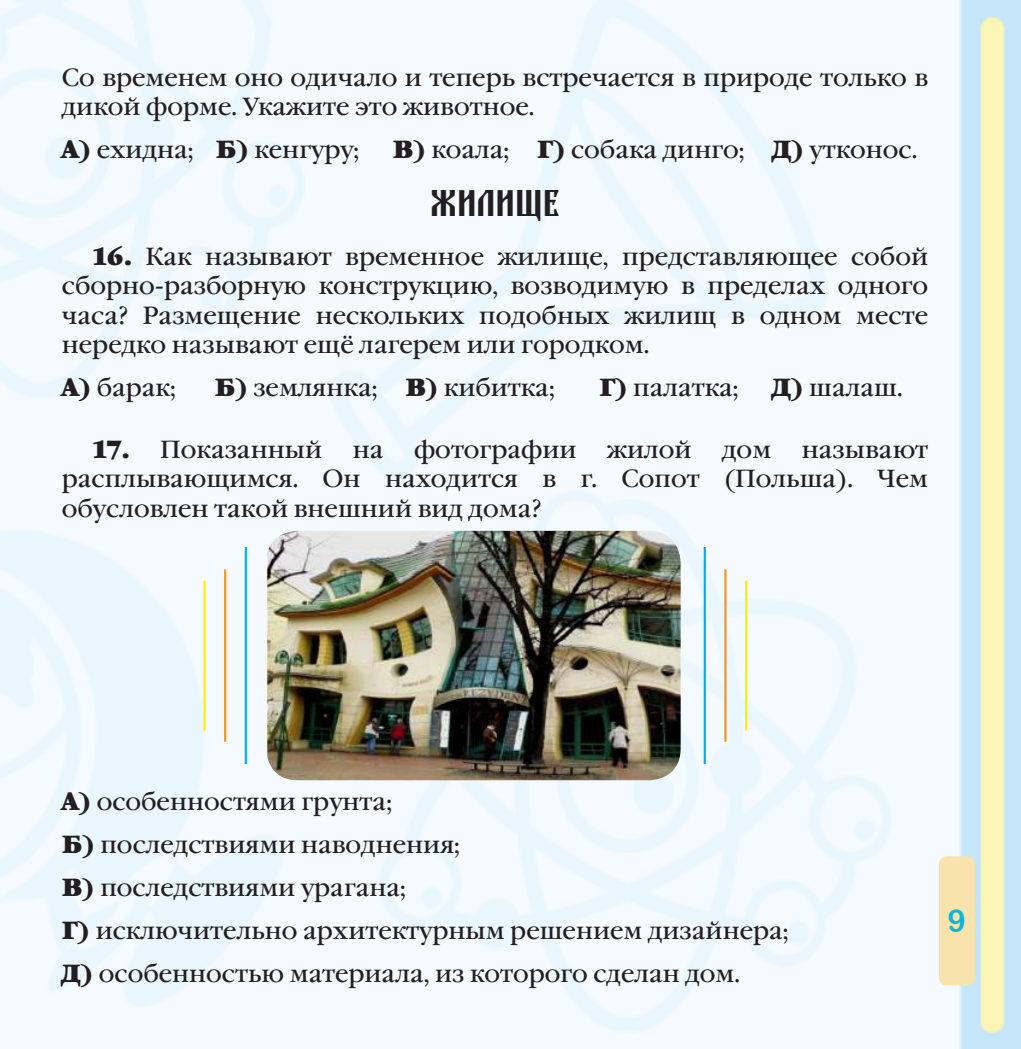
<style>
.page{position:relative;width:1021px;height:1049px;background:#fff}
.page>*{position:absolute;margin:0;border:0;box-sizing:border-box;transform-origin:0 0}
.t1{font:31.5px "BLAGOVEST";color:#231f20}
.t2{font:31.5px "Arial Rounded MT Bold";color:#0db5d9}
.t3{font:24.75px/29.5px "Garamond Book C";color:#231f20}
.s1{font-weight:700}
</style>
<div class="page">
<img style="left:0;top:0;width:1020px;height:1049px">
<img style="left:266px;top:531px;width:414px;height:249px">
<div style="left:939px;top:856px;width:35px;height:129px;background:#f7e3ab;border-radius:8px"></div>
<hr style="left:703px;top:547px;width:3px;height:217px;background:#00aeef">
<hr style="left:724px;top:569px;width:2px;height:173px;background:#f7931d">
<hr style="left:745px;top:580px;width:2px;height:150px;background:#fff101">
<hr style="left:245px;top:547px;width:2px;height:217px;background:#00aeef">
<hr style="left:224px;top:569px;width:2px;height:173px;background:#f7931d">
<hr style="left:203px;top:580px;width:3px;height:150px;background:#fff101">
<p class="t3" style="left:62px;top:63px;width:867px">Со временем оно одичало и теперь встречается в природе только в дикой форме. Укажите это животное.</p>
<p class="t3" style="left:62px;top:136px;width:299px"><span class="s1">А)</span> ехидна; <span class="s1">Б)</span> кенгуру;</p>
<p class="t3" style="left:393px;top:136px;width:526px"><span class="s1">В)</span> коала; <span class="s1">Г)</span> собака динго; <span class="s1">Д)</span> утконос.</p>
<p class="t1" style="left:430px;top:181px;width:132px">Жилище</p>
<p class="t3" style="left:62px;top:242px;width:867px;text-align:justify;text-indent:31px"><span class="s1">16.</span> Как называют временное жилище, представляющее собой сборно-разборную конструкцию, возводимую в пределах одного часа? Размещение нескольких подобных жилищ в одном месте нередко называют ещё лагерем или городком.</p>
<p class="t3" style="left:62px;top:374px;width:115px"><span class="s1">А)</span> барак;</p>
<p class="t3" style="left:215px;top:374px;width:341px"><span class="s1">Б)</span> землянка; <span class="s1">В)</span> кибитка;</p>
<p class="t3" style="left:599px;top:374px;width:141px"><span class="s1">Г)</span> палатка;</p>
<p class="t3" style="left:772px;top:374px;width:132px"><span class="s1">Д)</span> шалаш.</p>
<p class="t3" style="left:62px;top:435px;width:867px;text-align:justify;text-indent:31px"><span class="s1">17.</span> Показанный на фотографии жилой дом называют расплывающимся. Он находится в г. Сопот (Польша). Чем обусловлен такой внешний вид дома?</p>
<p class="t3" style="left:62px;top:781px;width:728px;line-height:43px"><span class="s1">А)</span> особенностями грунта;<br><span class="s1">Б)</span> последствиями наводнения;<br><span class="s1">В)</span> последствиями урагана;<br><span class="s1">Г)</span> исключительно архитектурным решением дизайнера; <span class="s1">Д)</span> особенностью материала, из которого сделан дом.</p>
<p class="t2" style="left:947px;top:902px;width:20px">9</p>
</div>
